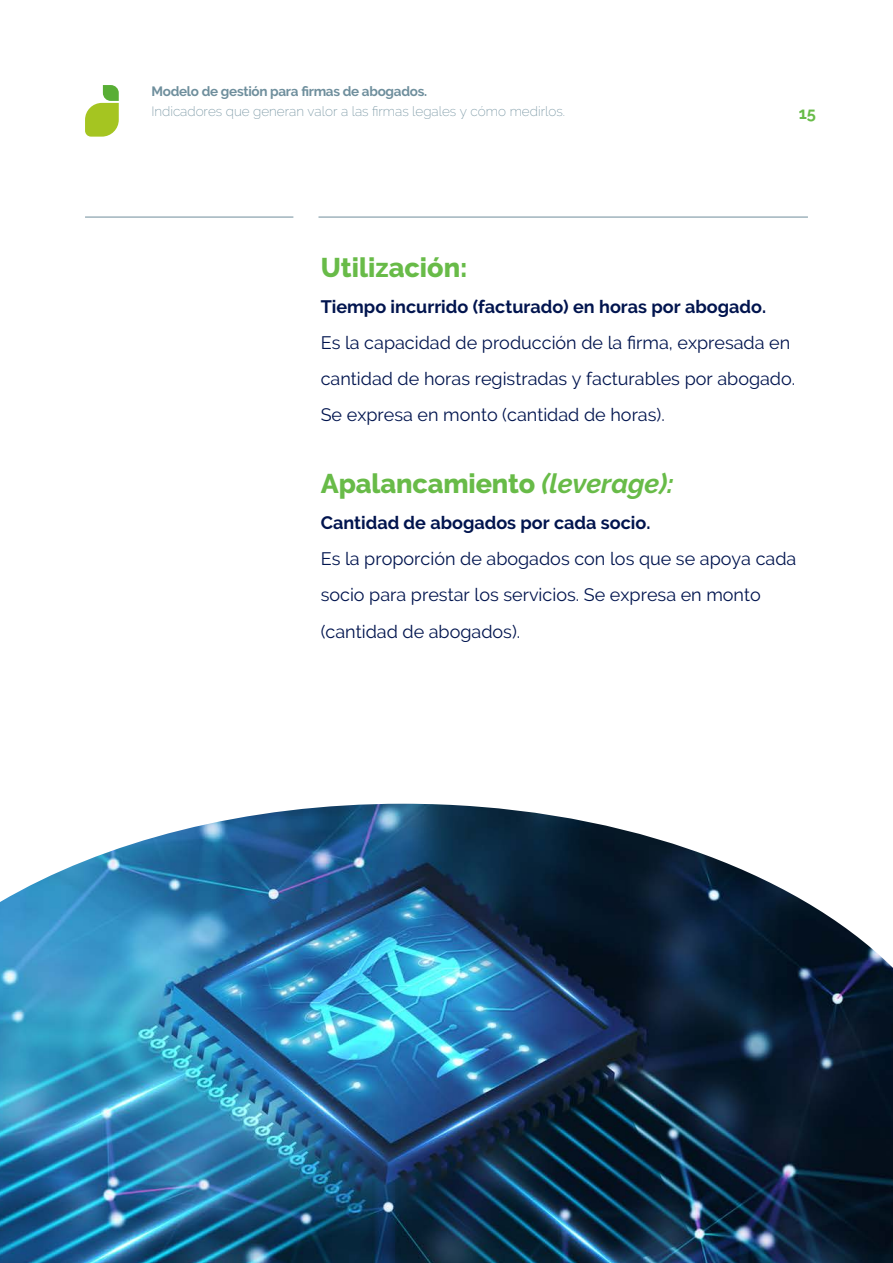
<style>
.page{position:relative;width:893px;height:1263px;background:#fff}
.page>*{position:absolute;margin:0;border:0;box-sizing:border-box;transform-origin:0 0}
.t1{font:800 27px "Raleway";letter-spacing:-.005em;color:#68bb48}
.t2{font:18px/36px "Raleway";color:#01144e}
.t3{font:700 18px "Raleway";color:#01144e}
.t4{font:700 16.5px "Raleway";color:#68bc48}
.t5{font:200 13.5px "Raleway";color:#6f8f9d}
.t6{font:700 13.5px "Raleway";letter-spacing:-.02em;color:#6f8f9d}
.s1{font-weight:700;font-style:italic}
</style>
<div class="page">
<hr style="left:85px;top:217px;width:208px;height:1px;background:#6f8e9c">
<hr style="left:318px;top:217px;width:490px;height:1px;background:#6f8e9c">
<svg style="left:85px;top:85px;width:34px;height:52px"></svg>
<img style="left:0;top:804px;width:893px;height:459px">
<p class="t6" style="left:151px;top:83px;width:277px">Modelo de gestión para firmas de abogados.</p>
<p class="t5" style="left:151px;top:103px;width:415px">Indicadores que generan valor a las firmas legales y cómo medirlos.</p>
<p class="t4" style="left:799px;top:103px;width:19px">15</p>
<h1 class="t1" style="left:321px;top:253px;width:148px">Utilización:</h1>
<p class="t3" style="left:321px;top:297px;width:447px">Tiempo incurrido (facturado) en horas por abogado.</p>
<p class="t2" style="left:321px;top:325px;width:476px">Es la capacidad de producción de la firma, expresada en cantidad de horas registradas y facturables por abogado.<br>Se expresa en monto (cantidad de horas).</p>
<h1 class="t1" style="left:321px;top:469px;width:355px">Apalancamiento <span class="s1">(leverage):</span></h1>
<p class="t3" style="left:321px;top:513px;width:331px">Cantidad de abogados por cada socio.</p>
<p class="t2" style="left:321px;top:541px;width:477px">Es la proporción de abogados con los que se apoya cada socio para prestar los servicios. Se expresa en monto (cantidad de abogados).</p>
</div>
